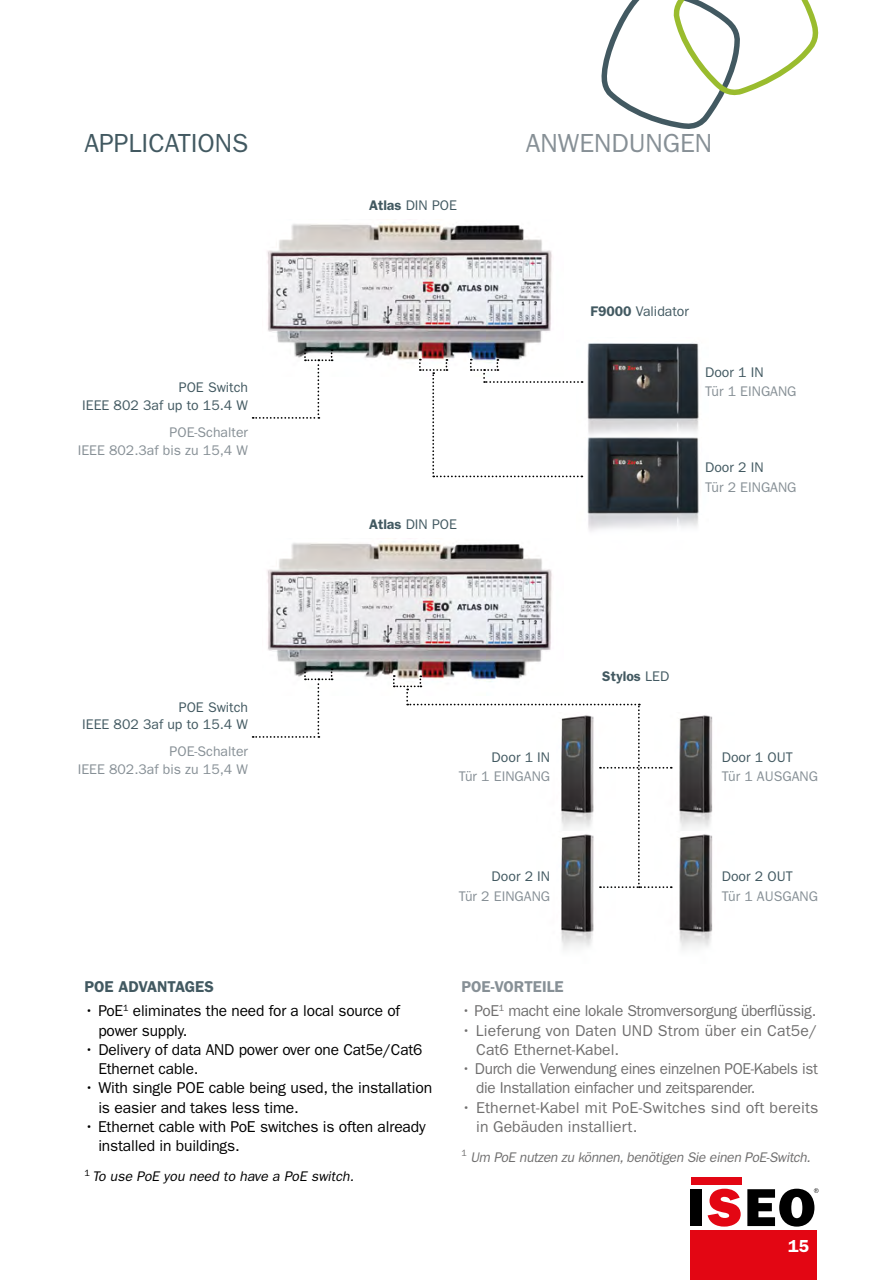
<style>
.page{position:relative;width:893px;height:1280px;background:#fff}
.page>*{position:absolute;margin:0;border:0;box-sizing:border-box;transform-origin:0 0}
.t1{font:26.25px "ITC Franklin Gothic Std";color:#425961}
.t2{font:26.25px "ITC Franklin Gothic Std";color:#879096}
.t3{font:600 17.5px "ITC Franklin Gothic Std";color:#fff}
.t4{font:15.75px/19.2px "ITC Franklin Gothic Std";letter-spacing:-.01em;color:#000}
.t5{font:15.75px/19.2px "ITC Franklin Gothic Std";letter-spacing:-.02em;color:#706f6f}
.t6{font:15.75px/19.2px "ITC Franklin Gothic Std";letter-spacing:.01em;color:#706f6f}
.t7{font:600 15.75px "ITC Franklin Gothic Std";color:#425961}
.t8{font:600 15.75px "ITC Franklin Gothic Std";color:#879096}
.t9{font:14px/17.2px "ITC Franklin Gothic Std";color:#425961;text-align:right}
.t10{font:14px/17.2px "ITC Franklin Gothic Std";color:#879096;text-align:right}
.t11{font:italic 14px "ITC Franklin Gothic Std";color:#706f6f}
.t12{font:italic 14px "ITC Franklin Gothic Std";color:#000}
.t13{font:600 14px "ITC Franklin Gothic Std";color:#425961}
.s1{font-weight:600}
.s2{font-weight:400}
</style>
<div class="page">
<div style="left:691px;top:1177px;width:50px;height:7px;background:#e30613"></div>
<div style="left:691px;top:1189px;width:11px;height:37px;background:#000"></div>
<svg style="left:708px;top:1189px;width:33px;height:37px"></svg>
<svg style="left:747px;top:1188px;width:72px;height:38px"></svg>
<div style="left:690px;top:1230px;width:126px;height:50px;background:#e30613"></div>
<svg style="left:603px;top:0;width:215px;height:129px"></svg>
<img style="left:267px;top:543px;width:285px;height:137px">
<img style="left:561px;top:888px;width:40px;height:62px">
<img style="left:672px;top:715px;width:41px;height:116px">
<img style="left:671px;top:834px;width:42px;height:116px">
<img style="left:583px;top:343px;width:116px;height:95px">
<img style="left:577px;top:438px;width:122px;height:93px">
<img style="left:267px;top:224px;width:285px;height:137px">
<svg style="left:419px;top:359px;width:164px;height:118px"></svg>
<svg style="left:253px;top:349px;width:80px;height:70px"></svg>
<svg style="left:253px;top:668px;width:80px;height:70px"></svg>
<svg style="left:393px;top:675px;width:279px;height:213px"></svg>
<h1 class="t1" style="left:84px;top:128px;width:166px">APPLICATIONS</h1>
<h1 class="t2" style="left:526px;top:128px;width:188px">ANWENDUNGEN</h1>
<p class="t9" style="left:82px;top:379px;width:167px">POE Switch<br>IEEE 802 3af up to 15.4 W</p>
<p class="t10" style="left:78px;top:424px;width:172px">POE-Schalter<br>IEEE 802.3af bis zu 15,4 W</p>
<p class="t9" style="left:82px;top:698px;width:167px">POE Switch<br>IEEE 802 3af up to 15.4 W</p>
<p class="t10" style="left:78px;top:743px;width:172px">POE-Schalter<br>IEEE 802.3af bis zu 15,4 W</p>
<p class="t9" style="left:369px;top:196px;width:89px"><span class="s1">Atlas</span> DIN POE</p>
<p class="t9" style="left:369px;top:515px;width:89px"><span class="s1">Atlas</span> DIN POE</p>
<p class="t9" style="left:591px;top:303px;width:100px"><span class="s1">F9000</span> Validator</p>
<p class="t9" style="left:705px;top:363px;width:60px">Door 1 IN</p>
<p class="t10" style="left:705px;top:383px;width:93px">Tür 1 EINGANG</p>
<p class="t9" style="left:705px;top:459px;width:60px">Door 2 IN</p>
<p class="t10" style="left:705px;top:478px;width:93px">Tür 2 EINGANG</p>
<p class="t9" style="left:492px;top:749px;width:60px">Door 1 IN</p>
<p class="t10" style="left:459px;top:768px;width:93px">Tür 1 EINGANG</p>
<p class="t9" style="left:492px;top:868px;width:60px">Door 2 IN</p>
<p class="t10" style="left:459px;top:887px;width:93px">Tür 2 EINGANG</p>
<p class="t13" style="left:602px;top:668px;width:68px">Stylos <span class="s2">LED</span></p>
<p class="t9" style="left:722px;top:749px;width:72px">Door 1 OUT</p>
<p class="t10" style="left:722px;top:768px;width:98px">Tür 1 AUSGANG</p>
<p class="t9" style="left:722px;top:868px;width:72px">Door 2 OUT</p>
<p class="t10" style="left:722px;top:887px;width:98px">Tür 1 AUSGANG</p>
<p class="t7" style="left:84px;top:977px;width:131px">POE ADVANTAGES</p>
<p class="t4" style="left:98px;top:1001px;width:303px;text-indent:-14px">• PoE<sup>1</sup> eliminates the need for a local source of power supply.</p>
<p class="t4" style="left:98px;top:1040px;width:326px;text-indent:-14px">• Delivery of data AND power over one Cat5e/Cat6<br>Ethernet cable.</p>
<p class="t4" style="left:98px;top:1078px;width:335px;text-indent:-14px">• With single POE cable being used, the installation is easier and takes less time.</p>
<p class="t4" style="left:98px;top:1117px;width:329px;text-indent:-14px">• Ethernet cable with PoE switches is often already installed in buildings.</p>
<p class="t12" style="left:84px;top:1168px;width:274px"><sup>1</sup> To use PoE you need to have a PoE switch.</p>
<p class="t8" style="left:461px;top:977px;width:104px">POE-VORTEILE</p>
<p class="t5" style="left:461px;top:1001px;width:357px">• PoE<sup>1</sup> macht eine lokale Stromversorgung überflüssig.</p>
<p class="t6" style="left:476px;top:1021px;width:343px;text-indent:-15px">• Lieferung von Daten UND Strom über ein Cat5e/<br>Cat6 Ethernet-Kabel.</p>
<p class="t5" style="left:476px;top:1059px;width:343px;text-indent:-15px">• Durch die Verwendung eines einzelnen POE-Kabels ist die Installation einfacher und zeitsparender.</p>
<p class="t6" style="left:476px;top:1098px;width:344px;text-indent:-15px">• Ethernet-Kabel mit PoE-Switches sind oft bereits in Gebäuden installiert.</p>
<p class="t11" style="left:461px;top:1149px;width:354px"><sup>1</sup> Um PoE nutzen zu können,benötigen Sie einen PoE-Switch.</p>
<p class="t3" style="left:788px;top:1236px;width:22px">15</p>
</div>
